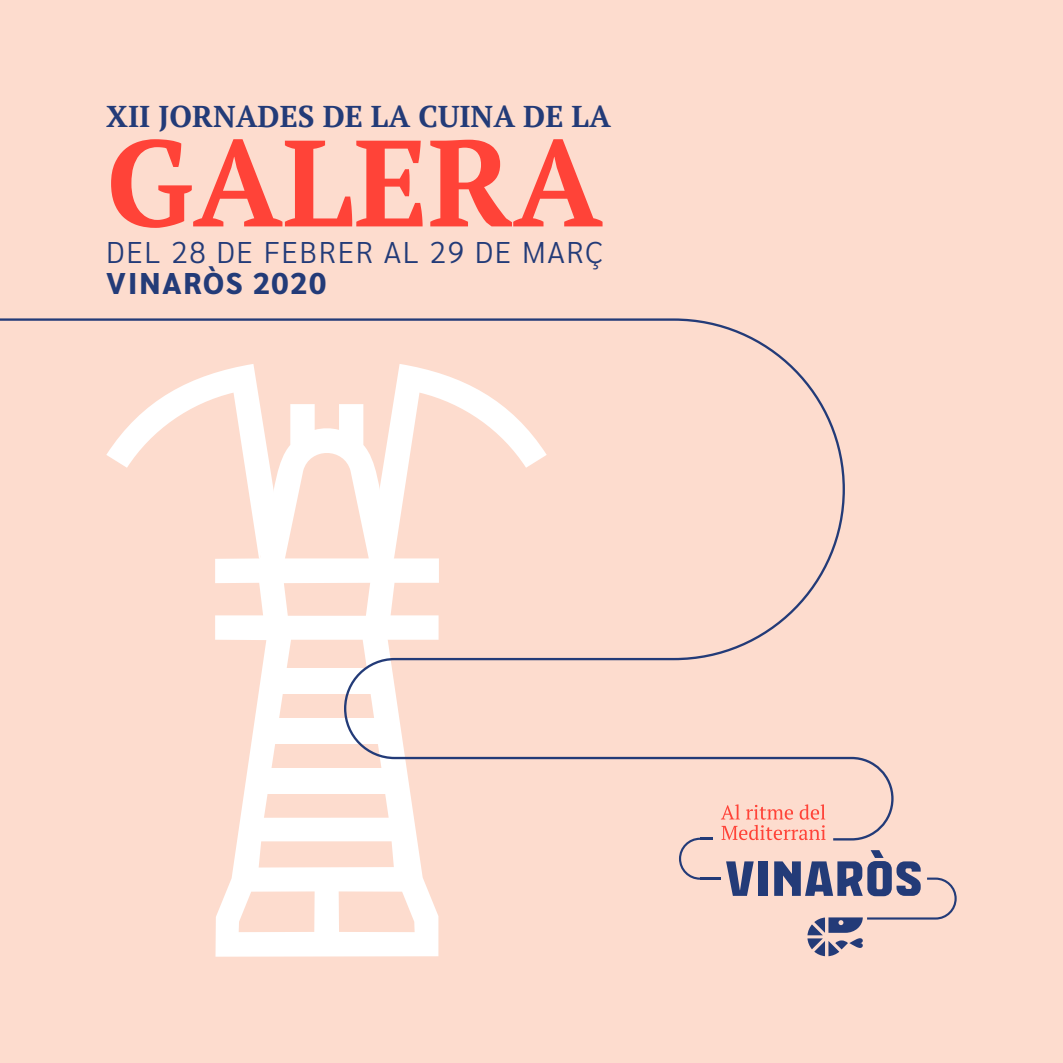
<style>
.page{position:relative;width:1063px;height:1063px;background:#fddcce}
.page>*{position:absolute;margin:0;border:0;box-sizing:border-box;transform-origin:0 0}
.t1{font:700 122.5px "PT Serif";color:#ff4338}
.t2{font:700 30px "PT Serif";color:#233b78}
.t3{font:300 30px "Sarabun";letter-spacing:.055em;color:#233b78}
.t4{font:800 30px "Sarabun";letter-spacing:.055em;color:#233b78}
</style>
<div class="page">
<svg style="left:215px;top:842px;width:224px;height:115px;fill:#fff"></svg>
<svg style="left:0;top:318px;width:894px;height:524px"></svg>
<hr style="left:700px;top:878px;width:21px;height:2px;background:#233b78">
<svg style="left:721px;top:804px;width:105px;height:36px"></svg>
<svg style="left:679px;top:838px;width:34px;height:42px"></svg>
<svg style="left:726px;top:861px;width:28px;height:35px"></svg>
<div style="left:758px;top:861px;width:9px;height:35px;background:#233b78"></div>
<svg style="left:774px;top:850px;width:183px;height:106px"></svg>
<p class="t2" style="left:106px;top:97px;width:506px">XII JORNADES DE LA CUINA DE LA</p>
<p class="t1" style="left:106px;top:103px;width:498px">GALERA</p>
<p class="t3" style="left:106px;top:235px;width:498px">DEL 28 DE FEBRER AL 29 DE MARÇ</p>
<p class="t4" style="left:106px;top:267px;width:221px">VINARÒS 2020</p>
</div>
